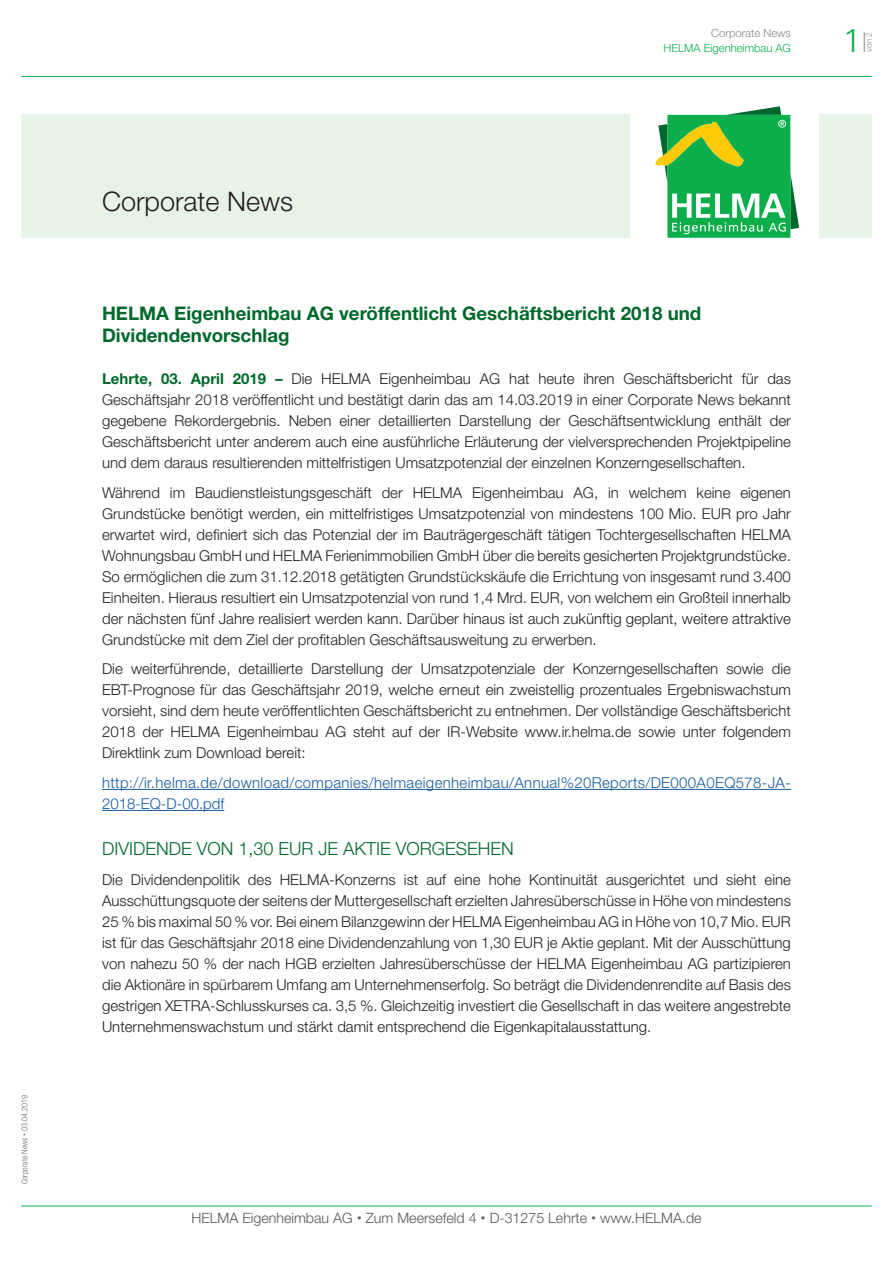
<style>
.page{position:relative;width:893px;height:1263px;background:#fff}
.page>*{position:absolute;margin:0;border:0;box-sizing:border-box;transform-origin:0 0}
.t1{font:300 33px "Univers LT";color:#0cae4c}
.t2{font:300 27px "Helvetica Neue LT Std";color:#231f20}
.t3{font:700 18.75px/22.5px "Helvetica Neue LT Std";color:#01682b}
.t4{font:300 18px "Helvetica Neue LT Std";color:#01682b}
.t5{font:300 15px/21px "Helvetica Neue LT Std";color:#231f20;text-align:justify}
.t6{font:300 15px/21px "Helvetica Neue LT Std";letter-spacing:.025em;color:#175d9e}
.t7{font:300 14.25px "Helvetica Neue LT Std";color:#57585a}
.t8{font:300 11.25px "Helvetica Neue LT Std";color:#0cae4c}
.t9{font:300 11.25px "Helvetica Neue LT Std";color:#87898c}
.t10{font:300 condensed 8.25px "Helvetica Neue LT Std";color:#6c6d70}
.t11{font:300 8.25px "Helvetica Neue LT Std";color:#87898c}
.s1{font-weight:700;color:#01682b}
</style>
<div class="page">
<hr style="left:21px;top:76px;width:851px;height:1px;background:#0cae4c">
<hr style="left:21px;top:1205px;width:851px;height:1px;background:#0cae4c">
<div style="left:21px;top:115px;width:608px;height:123px;background:#e7f3e7"></div>
<div style="left:819px;top:115px;width:53px;height:123px;background:#e7f3e7"></div>
<svg style="left:655px;top:106px;width:144px;height:132px"></svg>
<svg style="left:864px;top:32px;width:1px;height:20px"></svg>
<hr style="left:102px;top:789px;width:689px;height:1px;background:#175d9e">
<hr style="left:102px;top:810px;width:122px;height:1px;background:#175d9e">
<p class="t10" style="left:20px;top:1184px;width:91px;rotate:-90deg">Corporate News 03.04.2019</p>
<h2 class="t2" style="left:102px;top:185px;width:193px">Corporate News</h2>
<p class="t9" style="left:711px;top:26px;width:81px">Corporate News</p>
<p class="t8" style="left:664px;top:41px;width:129px">HELMA Eigenheimbau AG</p>
<p class="t3" style="left:102px;top:301px;width:601px">HELMA Eigenheimbau AG veröffentlicht Geschäftsbericht 2018 und<br>Dividendenvorschlag</p>
<p class="t5" style="left:102px;top:368px;width:690px"><span class="s1">Lehrte, 03. April 2019 –</span> Die HELMA Eigenheimbau AG hat heute ihren Geschäftsbericht für das Geschäftsjahr 2018 veröffentlicht und bestätigt darin das am 14.03.2019 in einer Corporate News bekannt gegebene Rekordergebnis. Neben einer detaillierten Darstellung der Geschäftsentwicklung enthält der Geschäftsbericht unter anderem auch eine ausführliche Erläuterung der vielversprechenden Projektpipeline und dem daraus resultierenden mittelfristigen Umsatzpotenzial der einzelnen Konzerngesellschaften.</p>
<p class="t5" style="left:102px;top:482px;width:690px">Während im Baudienstleistungsgeschäft der HELMA Eigenheimbau AG, in welchem keine eigenen Grundstücke benötigt werden, ein mittelfristiges Umsatzpotenzial von mindestens 100 Mio. EUR pro Jahr erwartet wird, definiert sich das Potenzial der im Bauträgergeschäft tätigen Tochtergesellschaften HELMA Wohnungsbau GmbH und HELMA Ferienimmobilien GmbH über die bereits gesicherten Projektgrundstücke.<br>So ermöglichen die zum 31.12.2018 getätigten Grundstückskäufe die Errichtung von insgesamt rund 3.400<br>Einheiten. Hieraus resultiert ein Umsatzpotenzial von rund 1,4 Mrd. EUR, von welchem ein Großteil innerhalb der nächsten fünf Jahre realisiert werden kann. Darüber hinaus ist auch zukünftig geplant, weitere attraktive Grundstücke mit dem Ziel der profitablen Geschäftsausweitung zu erwerben.</p>
<p class="t5" style="left:102px;top:658px;width:690px">Die weiterführende, detaillierte Darstellung der Umsatzpotenziale der Konzerngesellschaften sowie die EBT-Prognose für das Geschäftsjahr 2019, welche erneut ein zweistellig prozentuales Ergebniswachstum vorsieht, sind dem heute veröffentlichten Geschäftsbericht zu entnehmen. Der vollständige Geschäftsbericht 2018 der HELMA Eigenheimbau AG steht auf der IR-Website www.ir.helma.de sowie unter folgendem Direktlink zum Download bereit:</p>
<p class="t6" style="left:102px;top:772px;width:690px">http://ir.helma.de/download/companies/helmaeigenheimbau/Annual%20Reports/DE000A0EQ578-JA-<br>2018-EQ-D-00.pdf</p>
<p class="t4" style="left:102px;top:838px;width:413px">DIVIDENDE VON 1,30 EUR JE AKTIE VORGESEHEN</p>
<p class="t5" style="left:102px;top:869px;width:690px">Die Dividendenpolitik des HELMA-Konzerns ist auf eine hohe Kontinuität ausgerichtet und sieht eine Ausschüttungsquote der seitens der Muttergesellschaft erzielten Jahresüberschüsse in Höhe von mindestens 25 % bis maximal 50 % vor. Bei einem Bilanzgewinn der HELMA Eigenheimbau AG in Höhe von 10,7 Mio. EUR ist für das Geschäftsjahr 2018 eine Dividendenzahlung von 1,30 EUR je Aktie geplant. Mit der Ausschüttung von nahezu 50 % der nach HGB erzielten Jahresüberschüsse der HELMA Eigenheimbau AG partizipieren die Aktionäre in spürbarem Umfang am Unternehmenserfolg. So beträgt die Dividendenrendite auf Basis des gestrigen XETRA-Schlusskurses ca. 3,5 %. Gleichzeitig investiert die Gesellschaft in das weitere angestrebte Unternehmenswachstum und stärkt damit entsprechend die Eigenkapitalausstattung.</p>
<h1 class="t1" style="left:843px;top:20px;width:20px">1</h1>
<p class="t11" style="left:864px;top:52px;width:21px;rotate:-90deg">von 2</p>
<p class="t7" style="left:191px;top:1209px;width:512px">HELMA Eigenheimbau AG Zum Meersefeld 4 D-31275 Lehrte www.HELMA.de</p>
</div>
